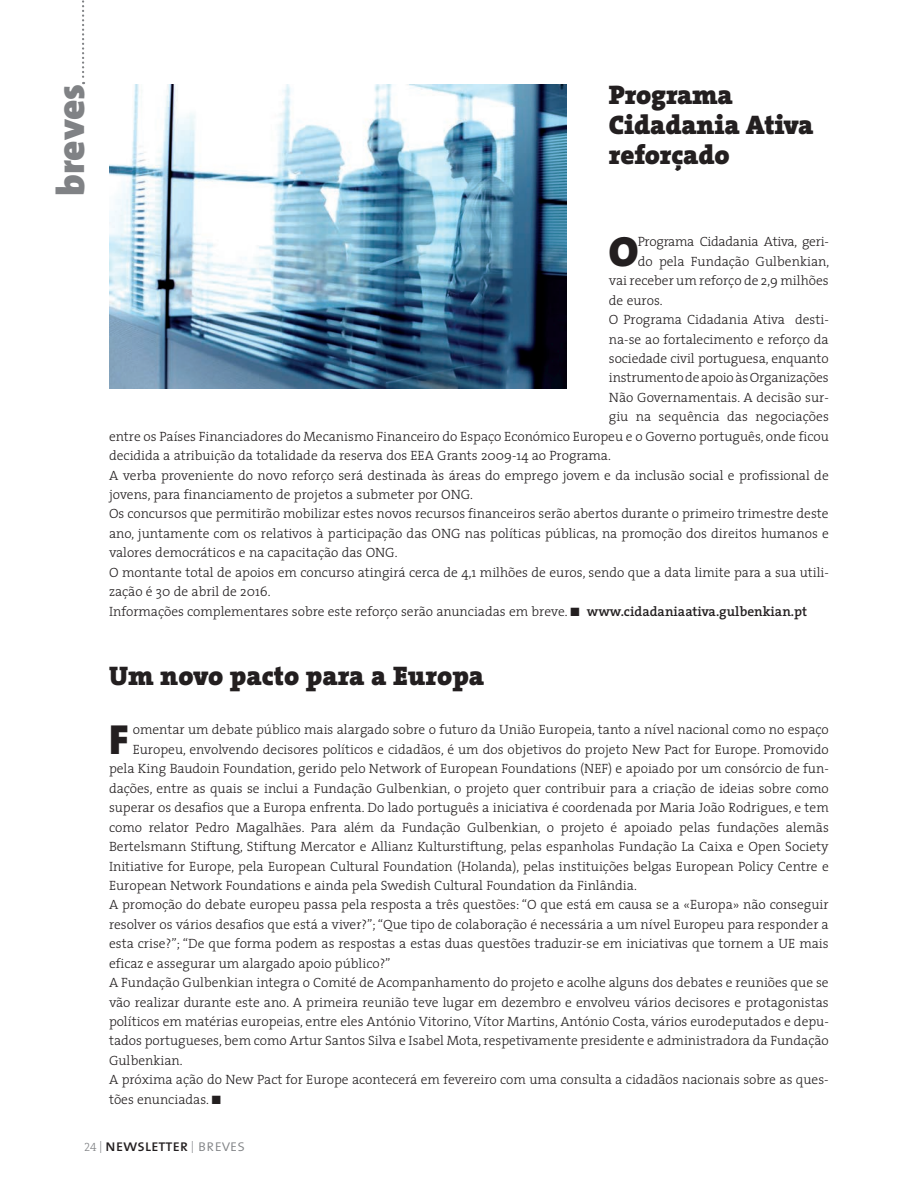
<style>
.page{position:relative;width:913px;height:1189px;background:#fff}
.page>*{position:absolute;margin:0;border:0;box-sizing:border-box;transform-origin:0 0}
.t1{font:42.3px "The Sans Black Caps";color:#231f20}
.t2{font:900 39px "The Sans";color:#808285}
.t3{font:900 27px/30px "The Serif";letter-spacing:-.01em;color:#231f20}
.t4{font:16.5px "The Mix Caps";letter-spacing:-.01em;color:#231f20}
.t5{font:300 13.5px "The Serif";color:#231f20}
.t6{font:300 13.5px "The Serif";letter-spacing:-.02em;color:#231f20}
.s1{font-weight:600}
.s2{font-family:"The Serif Light Caps";font-size:12px;color:#808285}
.s3{font-family:"The Mix Light Caps";color:#808285}
</style>
<div class="page">
<svg style="left:82px;top:0;width:2px;height:84px"></svg>
<img style="left:109px;top:84px;width:457px;height:305px">
<h2 class="t2" style="left:38px;top:196px;width:114px;rotate:-90deg">breves</h2>
<h3 class="t3" style="left:609px;top:79px;width:206px">Programa<br>Cidadania Ativa reforçado</h3>
<h1 class="t1" style="left:609px;top:216px;width:31px">O</h1>
<p class="t6" style="left:637px;top:231px;width:192px">Programa Cidadania Ativa, geri-</p>
<p class="t5" style="left:637px;top:250px;width:193px">do pela Fundação Gulbenkian,</p>
<p class="t5" style="left:609px;top:270px;width:221px">vai receber um reforço de 2,9 milhões</p>
<p class="t5" style="left:609px;top:289px;width:55px">de euros.</p>
<p class="t5" style="left:609px;top:308px;width:221px">O Programa Cidadania Ativa desti-</p>
<p class="t5" style="left:609px;top:328px;width:221px">na-se ao fortalecimento e reforço da</p>
<p class="t5" style="left:609px;top:347px;width:221px">sociedade civil portuguesa, enquanto</p>
<p class="t5" style="left:609px;top:367px;width:221px">instrumento de apoio às Organizações</p>
<p class="t5" style="left:609px;top:386px;width:221px">Não Governamentais. A decisão sur-</p>
<p class="t5" style="left:609px;top:406px;width:221px">giu na sequência das negociações</p>
<p class="t5" style="left:109px;top:425px;width:721px">entre os Países Financiadores do Mecanismo Financeiro do Espaço Económico Europeu e o Governo português, onde ficou</p>
<p class="t5" style="left:109px;top:444px;width:503px">decidida a atribuição da totalidade da reserva dos EEA Grants 2009-14 ao Programa.</p>
<p class="t5" style="left:109px;top:464px;width:721px">A verba proveniente do novo reforço será destinada às áreas do emprego jovem e da inclusão social e profissional de</p>
<p class="t5" style="left:109px;top:483px;width:365px">jovens, para financiamento de projetos a submeter por ONG.</p>
<p class="t5" style="left:109px;top:503px;width:721px">Os concursos que permitirão mobilizar estes novos recursos financeiros serão abertos durante o primeiro trimestre deste</p>
<p class="t5" style="left:109px;top:522px;width:721px">ano, juntamente com os relativos à participação das ONG nas políticas públicas, na promoção dos direitos humanos e</p>
<p class="t5" style="left:109px;top:542px;width:290px">valores democráticos e na capacitação das ONG.</p>
<p class="t5" style="left:109px;top:561px;width:721px">O montante total de apoios em concurso atingirá cerca de 4,1 milhões de euros, sendo que a data limite para a sua utili-</p>
<p class="t5" style="left:109px;top:580px;width:163px">zação é 30 de abril de 2016.</p>
<p class="t5" style="left:109px;top:600px;width:699px">Informações complementares sobre este reforço serão anunciadas em breve. ■ <span class="s1">www.cidadaniaativa.gulbenkian.pt</span></p>
<h3 class="t3" style="left:109px;top:660px;width:377px">Um novo pacto para a Europa</h3>
<h1 class="t1" style="left:109px;top:704px;width:21px">F</h1>
<p class="t5" style="left:133px;top:719px;width:697px">omentar um debate público mais alargado sobre o futuro da União Europeia, tanto a nível nacional como no espaço</p>
<p class="t5" style="left:133px;top:738px;width:697px">Europeu, envolvendo decisores políticos e cidadãos, é um dos objetivos do projeto New Pact for Europe. Promovido</p>
<p class="t5" style="left:109px;top:757px;width:721px">pela King Baudoin Foundation, gerido pelo Network of European Foundations (NEF) e apoiado por um consórcio de fun-</p>
<p class="t5" style="left:109px;top:777px;width:721px">dações, entre as quais se inclui a Fundação Gulbenkian, o projeto quer contribuir para a criação de ideias sobre como</p>
<p class="t5" style="left:109px;top:796px;width:721px">superar os desafios que a Europa enfrenta. Do lado português a iniciativa é coordenada por Maria João Rodrigues, e tem</p>
<p class="t5" style="left:109px;top:816px;width:721px">como relator Pedro Magalhães. Para além da Fundação Gulbenkian, o projeto é apoiado pelas fundações alemãs</p>
<p class="t5" style="left:109px;top:835px;width:721px">Bertelsmann Stiftung, Stiftung Mercator e Allianz Kulturstiftung, pelas espanholas Fundação La Caixa e Open Society</p>
<p class="t5" style="left:109px;top:855px;width:721px">Initiative for Europe, pela European Cultural Foundation (Holanda), pelas instituições belgas European Policy Centre e</p>
<p class="t5" style="left:109px;top:874px;width:529px">European Network Foundations e ainda pela Swedish Cultural Foundation da Finlândia.</p>
<p class="t5" style="left:109px;top:893px;width:721px">A promoção do debate europeu passa pela resposta a três questões: “O que está em causa se a «Europa» não conseguir</p>
<p class="t5" style="left:109px;top:913px;width:721px">resolver os vários desafios que está a viver?”; “Que tipo de colaboração é necessária a um nível Europeu para responder a</p>
<p class="t5" style="left:109px;top:932px;width:721px">esta crise?”; “De que forma podem as respostas a estas duas questões traduzir-se em iniciativas que tornem a UE mais</p>
<p class="t5" style="left:109px;top:952px;width:283px">eficaz e assegurar um alargado apoio público?”</p>
<p class="t5" style="left:109px;top:971px;width:721px">A Fundação Gulbenkian integra o Comité de Acompanhamento do projeto e acolhe alguns dos debates e reuniões que se</p>
<p class="t5" style="left:109px;top:991px;width:721px">vão realizar durante este ano. A primeira reunião teve lugar em dezembro e envolveu vários decisores e protagonistas</p>
<p class="t5" style="left:109px;top:1010px;width:721px">políticos em matérias europeias, entre eles António Vitorino, Vítor Martins, António Costa, vários eurodeputados e depu-</p>
<p class="t5" style="left:109px;top:1029px;width:721px">tados portugueses, bem como Artur Santos Silva e Isabel Mota, respetivamente presidente e administradora da Fundação</p>
<p class="t5" style="left:109px;top:1049px;width:75px">Gulbenkian.</p>
<p class="t5" style="left:109px;top:1068px;width:721px">A próxima ação do New Pact for Europe acontecerá em fevereiro com uma consulta a cidadãos nacionais sobre as ques-</p>
<p class="t5" style="left:109px;top:1088px;width:113px">tões enunciadas. ■</p>
<p class="t4" style="left:84px;top:1131px;width:162px"><span class="s2">24 |</span> newsletter <span class="s2">|</span> <span class="s3">breves</span></p>
</div>
